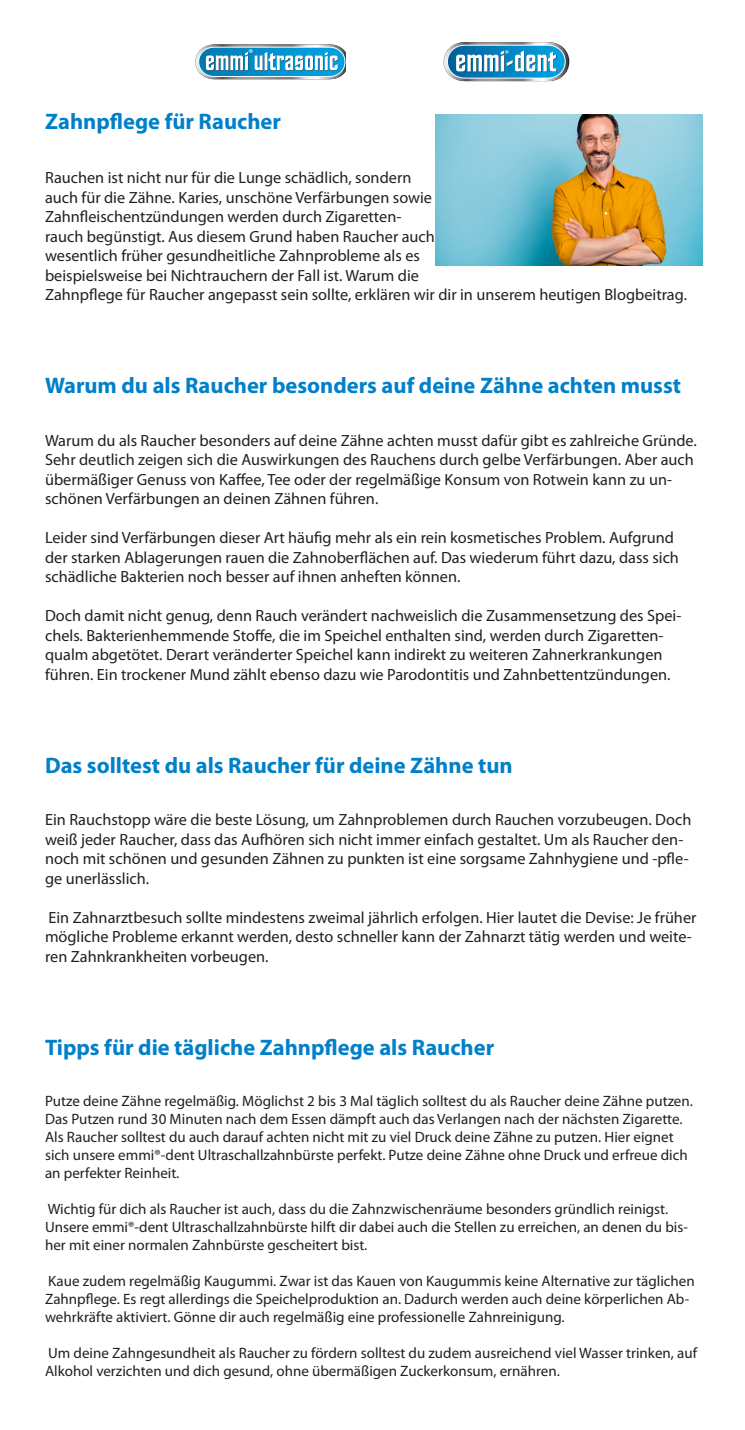
<style>
.page{position:relative;width:745px;height:1430px;background:#fff}
.page>*{position:absolute;margin:0;border:0;box-sizing:border-box;transform-origin:0 0}
.t1{font:700 22.5px "Myriad Pro";color:#0080c9}
.t2{font:16.25px/19.5px "Myriad Pro";color:#231f20}
.t3{font:15px/18px "Myriad Pro";color:#231f20}
.t4{font:11.5px "Myriad Pro";color:#fff}
</style>
<div class="page">
<img style="left:435px;top:114px;width:267px;height:152px">
<svg style="left:195px;top:44px;width:151px;height:35px"></svg>
<svg style="left:443px;top:42px;width:126px;height:40px"></svg>
<p class="t4" style="left:248px;top:46px;width:6px">®</p>
<h1 class="t1" style="left:45px;top:107px;width:237px">Zahnpflege für Raucher</h1>
<p class="t2" style="left:45px;top:168px;width:643px">Rauchen ist nicht nur für die Lunge schädlich, sondern<br>auch für die Zähne. Karies, unschöne Verfärbungen sowie<br>Zahnfleischentzündungen werden durch Zigaretten-<br>rauch begünstigt. Aus diesem Grund haben Raucher auch<br>wesentlich früher gesundheitliche Zahnprobleme als es<br>beispielsweise bei Nichtrauchern der Fall ist. Warum die<br>Zahnpflege für Raucher angepasst sein sollte, erklären wir dir in unserem heutigen Blogbeitrag.</p>
<h1 class="t1" style="left:45px;top:371px;width:637px">Warum du als Raucher besonders auf deine Zähne achten musst</h1>
<p class="t2" style="left:45px;top:430px;width:653px">Warum du als Raucher besonders auf deine Zähne achten musst dafür gibt es zahlreiche Gründe.<br>Sehr deutlich zeigen sich die Auswirkungen des Rauchens durch gelbe Verfärbungen. Aber auch übermäßiger Genuss von Kaffee, Tee oder der regelmäßige Konsum von Rotwein kann zu un&shy;schönen Verfärbungen an deinen Zähnen führen.</p>
<p class="t2" style="left:45px;top:528px;width:635px">Leider sind Verfärbungen dieser Art häufig mehr als ein rein kosmetisches Problem. Aufgrund der starken Ablagerungen rauen die Zahnoberflächen auf. Das wiederum führt dazu, dass sich schädliche Bakterien noch besser auf ihnen anheften können.</p>
<p class="t2" style="left:45px;top:606px;width:637px">Doch damit nicht genug, denn Rauch verändert nachweislich die Zusammensetzung des Spei&shy;chels. Bakterienhemmende Stoffe, die im Speichel enthalten sind, werden durch Zigaretten&shy;qualm abgetötet. Derart veränderter Speichel kann indirekt zu weiteren Zahnerkrankungen führen. Ein trockener Mund zählt ebenso dazu wie Parodontitis und Zahnbettentzündungen.</p>
<h1 class="t1" style="left:45px;top:750px;width:469px">Das solltest du als Raucher für deine Zähne tun</h1>
<p class="t2" style="left:45px;top:810px;width:647px">Ein Rauchstopp wäre die beste Lösung, um Zahnproblemen durch Rauchen vorzubeugen. Doch weiß jeder Raucher, dass das Aufhören sich nicht immer einfach gestaltet. Um als Raucher den&shy;noch mit schönen und gesunden Zähnen zu punkten ist eine sorgsame Zahnhygiene und -pfle&shy;ge unerlässlich.</p>
<p class="t2" style="left:45px;top:907px;width:652px">Ein Zahnarztbesuch sollte mindestens zweimal jährlich erfolgen. Hier lautet die Devise: Je früher mögliche Probleme erkannt werden, desto schneller kann der Zahnarzt tätig werden und weite&shy;ren Zahnkrankheiten vorbeugen.</p>
<h1 class="t1" style="left:45px;top:1032px;width:450px">Tipps für die tägliche Zahnpflege als Raucher</h1>
<p class="t3" style="left:45px;top:1091px;width:649px">Putze deine Zähne regelmäßig. Möglichst 2 bis 3 Mal täglich solltest du als Raucher deine Zähne putzen.<br>Das Putzen rund 30 Minuten nach dem Essen dämpft auch das Verlangen nach der nächsten Zigarette.<br>Als Raucher solltest du auch darauf achten nicht mit zu viel Druck deine Zähne zu putzen. Hier eignet sich unsere emmi®-dent Ultraschallzahnbürste perfekt. Putze deine Zähne ohne Druck und erfreue dich an perfekter Reinheit.</p>
<p class="t3" style="left:45px;top:1199px;width:644px">Wichtig für dich als Raucher ist auch, dass du die Zahnzwischenräume besonders gründlich reinigst.<br>Unsere emmi®-dent Ultraschallzahnbürste hilft dir dabei auch die Stellen zu erreichen, an denen du bis&shy;her mit einer normalen Zahnbürste gescheitert bist.</p>
<p class="t3" style="left:45px;top:1271px;width:650px">Kaue zudem regelmäßig Kaugummi. Zwar ist das Kauen von Kaugummis keine Alternative zur täglichen<br>Zahnpflege. Es regt allerdings die Speichelproduktion an. Dadurch werden auch deine körperlichen Ab&shy;wehrkräfte aktiviert. Gönne dir auch regelmäßig eine professionelle Zahnreinigung.</p>
<p class="t3" style="left:45px;top:1343px;width:653px">Um deine Zahngesundheit als Raucher zu fördern solltest du zudem ausreichend viel Wasser trinken, auf<br>Alkohol verzichten und dich gesund, ohne übermäßigen Zuckerkonsum, ernähren.</p>
</div>
